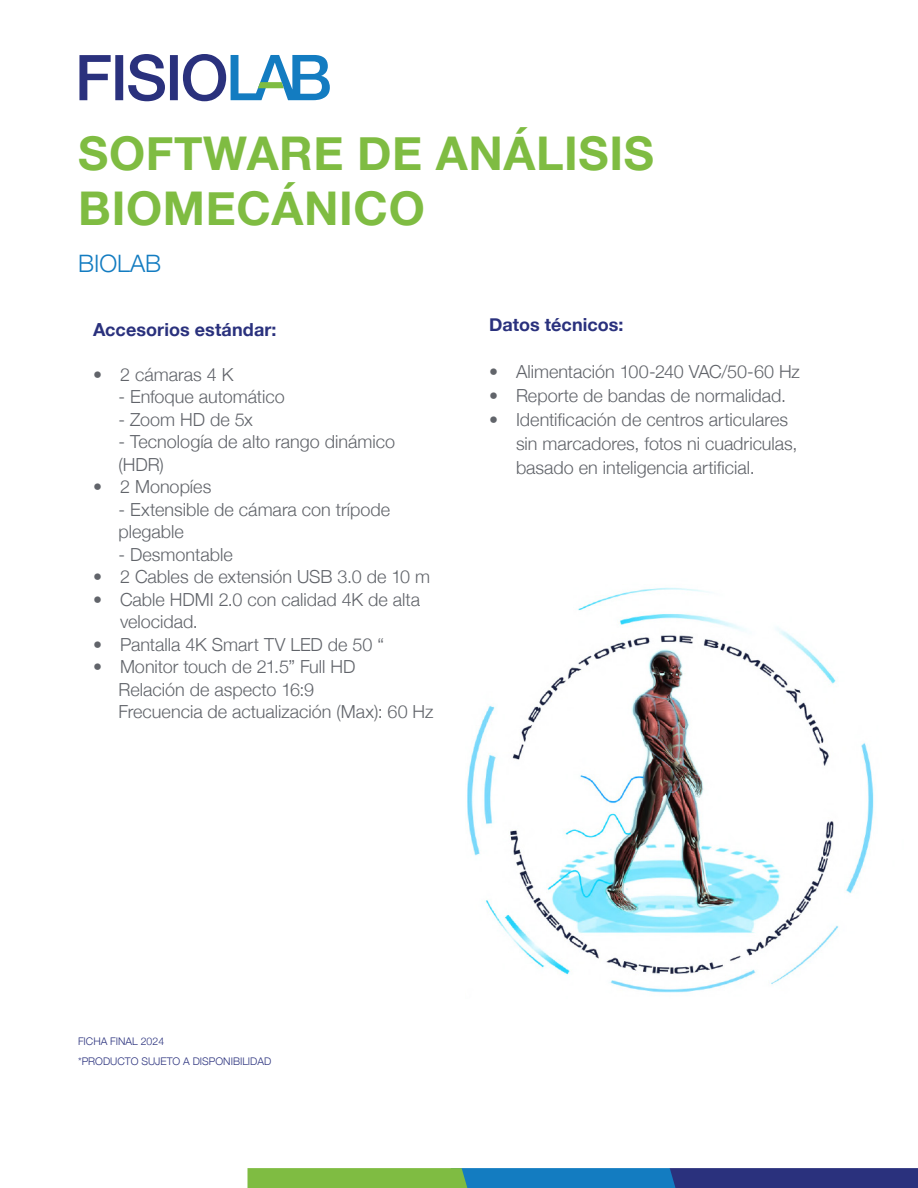
<style>
.page{position:relative;width:918px;height:1188px;background:#fff}
.page>*{position:absolute;margin:0;border:0;box-sizing:border-box;transform-origin:0 0}
.t1{font:700 46.5px/55.8px "Helvetica Neue";letter-spacing:.015em;color:#7fbc42}
.t2{font:300 24px "Helvetica Neue";color:#137cc1}
.t3{font:300 18px/22.5px "Helvetica Neue";color:#61646a}
.t4{font:700 18px "Helvetica Neue";letter-spacing:.005em;color:#2a317d}
.t5{font:300 10.5px "Helvetica Neue";color:#2a317d}
</style>
<div class="page">
<svg style="left:79px;top:55px;width:32px;height:45px"></svg>
<div style="left:115px;top:55px;width:8px;height:45px;background:#2a317d"></div>
<svg style="left:128px;top:54px;width:37px;height:47px"></svg>
<div style="left:170px;top:55px;width:8px;height:45px;background:#2a317d"></div>
<svg style="left:183px;top:54px;width:147px;height:47px"></svg>
<svg style="left:248px;top:1168px;width:670px;height:20px;background:#3f757f"></svg>
<img style="left:467px;top:587px;width:407px;height:406px">
<h1 class="t1" style="left:78px;top:124px;width:577px">SOFTWARE DE ANÁLISIS<br>BIOMECÁNICO</h1>
<h2 class="t2" style="left:78px;top:255px;width:85px">BIOLAB</h2>
<p class="t4" style="left:93px;top:319px;width:185px">Accesorios estándar:</p>
<p class="t3" style="left:93px;top:365px;width:142px">• 2 cámaras 4 K</p>
<p class="t3" style="left:119px;top:387px;width:168px">- Enfoque automático</p>
<p class="t3" style="left:119px;top:410px;width:136px">- Zoom HD de 5x</p>
<p class="t3" style="left:119px;top:432px;width:278px">- Tecnología de alto rango dinámico (HDR)</p>
<p class="t3" style="left:93px;top:477px;width:120px">• 2 Monopíes</p>
<p class="t3" style="left:119px;top:500px;width:273px">- Extensible de cámara con trípode plegable</p>
<p class="t3" style="left:119px;top:545px;width:116px">- Desmontable</p>
<p class="t3" style="left:93px;top:567px;width:339px">• 2 Cables de extensión USB 3.0 de 10 m</p>
<p class="t3" style="left:120px;top:590px;width:302px;text-indent:-27px">• Cable HDMI 2.0 con calidad 4K de alta velocidad.</p>
<p class="t3" style="left:93px;top:635px;width:293px">• Pantalla 4K Smart TV LED de 50 “</p>
<p class="t3" style="left:119px;top:657px;width:316px;text-indent:-26px">• Monitor touch de 21.5” Full HD<br>Relación de aspecto 16:9<br>Frecuencia de actualización (Max): 60 Hz</p>
<p class="t4" style="left:489px;top:314px;width:136px">Datos técnicos:</p>
<p class="t3" style="left:489px;top:362px;width:312px">• Alimentación 100-240 VAC/50-60 Hz</p>
<p class="t3" style="left:489px;top:386px;width:299px">• Reporte de bandas de normalidad.</p>
<p class="t3" style="left:516px;top:409px;width:283px;line-height:24px;text-indent:-27px">• Identificación de centros articulares sin marcadores, fotos ni cuadriculas, basado en inteligencia artificial.</p>
<p class="t5" style="left:78px;top:1036px;width:88px">FICHA FINAL 2024</p>
<p class="t5" style="left:78px;top:1055px;width:195px">*PRODUCTO SUJETO A DISPONIBILIDAD</p>
</div>
